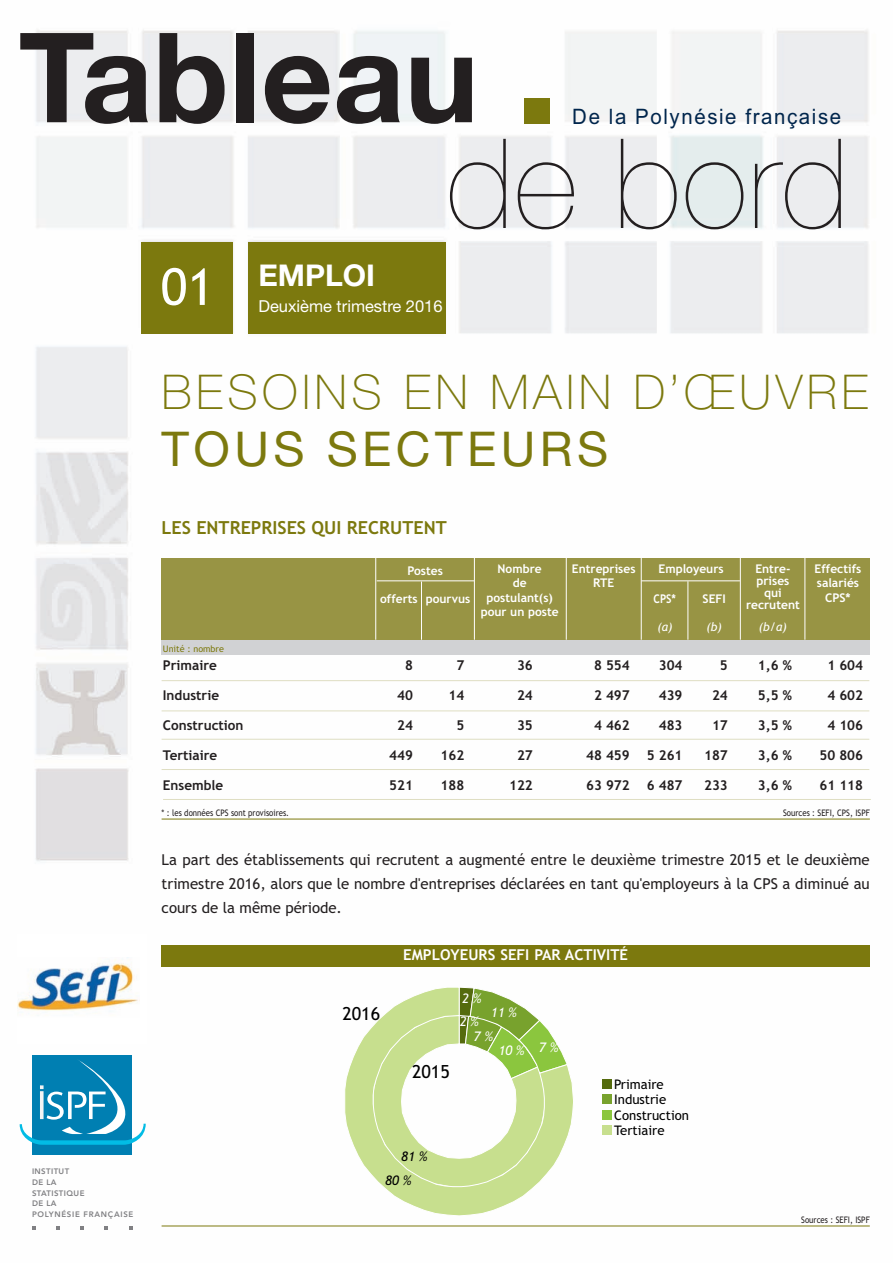
<style>
.page{position:relative;width:893px;height:1263px;background:#fff}
.page>*{position:absolute;margin:0;border:0;box-sizing:border-box;transform-origin:0 0}
.t1{font:700 124.8px "Helvetica Neue";color:#231f20}
.t2{font:200 124.8px "Helvetica Neue";letter-spacing:.01em;color:#231f20}
.t3{font:51px "Trebuchet MS";color:#fff}
.t4{font:100 48px "Helvetica Neue";letter-spacing:.09em;color:#7c790e}
.t5{font:48px "Helvetica Neue";letter-spacing:.09em;color:#7c790e}
.t6{font:700 30px "Helvetica Neue";color:#fff}
.t7{font:21.3px "Arial";letter-spacing:.08em;color:#00254c;scale:.96 1}
.t8{font:700 18px "Trebuchet MS";color:#7c790e}
.t9{font:18px "Trebuchet MS";color:#000}
.t10{font:16.5px "Helvetica Neue";color:#fff}
.t11{font:15px/24px "Trebuchet MS";color:#231f20;text-align:justify}
.t12{font:700 15px "Trebuchet MS";color:#fff}
.t13{font:700 13.5px "Trebuchet MS";color:#231f20}
.t14{font:13.2px/15.3px "Trebuchet MS";color:#000}
.t15{font:italic 13.2px/14.7px "Trebuchet MS";color:#fff}
.t16{font:italic 13.2px "Trebuchet MS";color:#000}
.t17{font:700 12px/14.4px "Trebuchet MS";color:#fff;text-align:center}
.t18{font:italic 12px "Trebuchet MS";color:#fff}
.t19{font:700 12px "Trebuchet MS";color:#fff;scale:.88 1}
.t20{font:9px "Trebuchet MS";color:#231f20;scale:.88 1}
.t21{font:9px "Trebuchet MS";color:#7c790e}
.t22{font:800 7.95px/10.6px "Avenir";letter-spacing:.05em;color:#808083}
</style>
<div class="page">
<img style="left:19px;top:30px;width:851px;height:1200px">
<div style="left:248px;top:242px;width:197px;height:91px;background:#7c790e"></div>
<svg style="left:32px;top:1226px;width:4px;height:4px"></svg>
<svg style="left:56px;top:1226px;width:4px;height:4px"></svg>
<svg style="left:80px;top:1226px;width:4px;height:4px"></svg>
<svg style="left:104px;top:1226px;width:4px;height:4px"></svg>
<svg style="left:129px;top:1226px;width:3px;height:4px"></svg>
<div style="left:33px;top:1055px;width:99px;height:100px;background:#007fb2"></div>
<svg style="left:20px;top:1059px;width:142px;height:86px"></svg>
<div style="left:141px;top:242px;width:92px;height:91px;background:#7c790e"></div>
<div style="left:525px;top:98px;width:25px;height:26px;background:#7c790e"></div>
<div style="left:17px;top:934px;width:129px;height:110px;background:#fff"></div>
<img style="left:17px;top:960px;width:121px;height:51px">
<div style="left:162px;top:640px;width:708px;height:15px;background:#d1d2d4"></div>
<hr style="left:162px;top:819px;width:708px;height:1px;background:#7c790e">
<hr style="left:162px;top:680px;width:707px;height:1px;background:#dfdec2">
<hr style="left:162px;top:711px;width:707px;height:1px;background:#dfdec2">
<hr style="left:162px;top:739px;width:707px;height:1px;background:#dfdec2">
<hr style="left:162px;top:769px;width:707px;height:1px;background:#dfdec2">
<hr style="left:163px;top:799px;width:708px;height:1px;background:#dfdec2">
<svg style="left:344px;top:987px;width:230px;height:229px"></svg>
<div style="left:603px;top:1080px;width:9px;height:9px;background:#556b0e"></div>
<div style="left:603px;top:1094px;width:9px;height:10px;background:#78a22d"></div>
<div style="left:603px;top:1110px;width:9px;height:9px;background:#8bc63e"></div>
<div style="left:603px;top:1126px;width:9px;height:9px;background:#c7df8e"></div>
<div style="left:162px;top:945px;width:708px;height:21px;background:#7c790e"></div>
<hr style="left:162px;top:1225px;width:708px;height:1px;background:#7c790e">
<div style="left:162px;top:558px;width:708px;height:82px;background:#989444"></div>
<hr style="left:375px;top:557px;width:1px;height:83px;background:#fff">
<hr style="left:421px;top:581px;width:1px;height:59px;background:#fff">
<hr style="left:474px;top:557px;width:1px;height:83px;background:#fff">
<hr style="left:641px;top:557px;width:1px;height:83px;background:#fff">
<hr style="left:688px;top:581px;width:1px;height:59px;background:#fff">
<hr style="left:740px;top:557px;width:1px;height:83px;background:#fff">
<hr style="left:566px;top:557px;width:1px;height:83px;background:#fff">
<hr style="left:805px;top:557px;width:1px;height:83px;background:#fff">
<hr style="left:377px;top:581px;width:97px;height:1px;background:#fff">
<hr style="left:641px;top:581px;width:99px;height:1px;background:#fff">
<h1 class="t1" style="left:19px;top:1px;width:461px">Tableau</h1>
<h1 class="t2" style="left:446px;top:112px;width:404px">de bord</h1>
<h3 class="t7" style="left:572px;top:102px;width:282px">De la Polynésie française</h3>
<h2 class="t3" style="left:161px;top:257px;width:55px">01</h2>
<h3 class="t6" style="left:258px;top:264px;width:118px">EMPLOI</h3>
<p class="t10" style="left:258px;top:300px;width:186px">Deuxième trimestre 2016</p>
<h3 class="t4" style="left:162px;top:374px;width:708px">BESOINS EN MAIN D’ŒUVRE</h3>
<h3 class="t5" style="left:162px;top:432px;width:448px">TOUS SECTEURS</h3>
<p class="t8" style="left:162px;top:517px;width:287px">LES ENTREPRISES QUI RECRUTENT</p>
<p class="t21" style="left:163px;top:643px;width:63px">Unité : nombre</p>
<p class="t13" style="left:163px;top:657px;width:56px">Primaire</p>
<p class="t13" style="left:163px;top:687px;width:58px">Industrie</p>
<p class="t13" style="left:163px;top:717px;width:82px">Construction</p>
<p class="t13" style="left:163px;top:747px;width:56px">Tertiaire</p>
<p class="t13" style="left:163px;top:777px;width:62px">Ensemble</p>
<p class="t17" style="left:408px;top:563px;width:37px">Postes</p>
<p class="t17" style="left:481px;top:562px;width:80px">Nombre<br>de postulant(s) pour un poste</p>
<p class="t17" style="left:572px;top:562px;width:65px">Entreprises<br>RTE</p>
<p class="t17" style="left:658px;top:562px;width:67px">Employeurs</p>
<p class="t19" style="left:654px;top:591px;width:27px">CPS*</p>
<p class="t18" style="left:657px;top:620px;width:17px">(a)</p>
<p class="t17" style="left:380px;top:591px;width:92px">offerts pourvus</p>
<p class="t17" style="left:703px;top:591px;width:25px">SEFI</p>
<p class="t18" style="left:706px;top:620px;width:17px">(b)</p>
<p class="t13" style="left:405px;top:657px;width:9px">8</p>
<p class="t13" style="left:397px;top:687px;width:17px">40</p>
<p class="t13" style="left:397px;top:717px;width:17px">24</p>
<p class="t13" style="left:389px;top:747px;width:25px">449</p>
<p class="t13" style="left:389px;top:777px;width:25px">521</p>
<p class="t13" style="left:456px;top:657px;width:9px">7</p>
<p class="t13" style="left:448px;top:687px;width:17px">14</p>
<p class="t13" style="left:456px;top:717px;width:9px">5</p>
<p class="t13" style="left:441px;top:747px;width:25px">162</p>
<p class="t13" style="left:441px;top:777px;width:25px">188</p>
<p class="t13" style="left:517px;top:657px;width:17px">36</p>
<p class="t13" style="left:517px;top:687px;width:17px">24</p>
<p class="t13" style="left:517px;top:717px;width:17px">35</p>
<p class="t13" style="left:517px;top:747px;width:17px">27</p>
<p class="t13" style="left:509px;top:777px;width:25px">122</p>
<p class="t13" style="left:594px;top:657px;width:37px">8 554</p>
<p class="t13" style="left:594px;top:687px;width:37px">2 497</p>
<p class="t13" style="left:594px;top:717px;width:37px">4 462</p>
<p class="t13" style="left:586px;top:747px;width:45px">48 459</p>
<p class="t13" style="left:586px;top:777px;width:45px">63 972</p>
<p class="t13" style="left:659px;top:657px;width:25px">304</p>
<p class="t13" style="left:659px;top:687px;width:25px">439</p>
<p class="t13" style="left:659px;top:717px;width:25px">483</p>
<p class="t13" style="left:647px;top:747px;width:37px">5 261</p>
<p class="t13" style="left:647px;top:777px;width:37px">6 487</p>
<p class="t13" style="left:720px;top:657px;width:9px">5</p>
<p class="t13" style="left:712px;top:687px;width:17px">24</p>
<p class="t13" style="left:712px;top:717px;width:17px">17</p>
<p class="t13" style="left:704px;top:747px;width:25px">187</p>
<p class="t13" style="left:704px;top:777px;width:25px">233</p>
<p class="t17" style="left:746px;top:563px;width:55px;line-height:12px">Entre&shy;prises<br>qui recrutent</p>
<p class="t18" style="left:759px;top:620px;width:30px">(b/a)</p>
<p class="t13" style="left:758px;top:657px;width:36px">1,6 %</p>
<p class="t13" style="left:758px;top:687px;width:36px">5,5 %</p>
<p class="t13" style="left:758px;top:717px;width:36px">3,5 %</p>
<p class="t13" style="left:758px;top:747px;width:36px">3,6 %</p>
<p class="t13" style="left:758px;top:777px;width:36px">3,6 %</p>
<p class="t17" style="left:815px;top:562px;width:48px">Effectifs salariés<br>CPS*</p>
<p class="t13" style="left:827px;top:657px;width:37px">1 604</p>
<p class="t13" style="left:827px;top:687px;width:37px">4 602</p>
<p class="t13" style="left:827px;top:717px;width:37px">4 106</p>
<p class="t13" style="left:819px;top:747px;width:45px">50 806</p>
<p class="t13" style="left:819px;top:777px;width:45px">61 118</p>
<p class="t20" style="left:162px;top:807px;width:146px">* : les données CPS sont provisoires.</p>
<p class="t20" style="left:783px;top:807px;width:100px">Sources : SEFI, CPS, ISPF</p>
<p class="t11" style="left:162px;top:848px;width:710px">La part des établissements qui recrutent a augmenté entre le deuxième trimestre 2015 et le deuxième trimestre 2016, alors que le nombre d'entreprises déclarées en tant qu'employeurs à la CPS a diminué au cours de la même période.</p>
<p class="t12" style="left:403px;top:946px;width:226px">EMPLOYEURS SEFI PAR ACTIVITÉ</p>
<p class="t22" style="left:32px;top:1167px;width:103px">INSTITUT<br>DE LA<br>STATISTIQUE<br>DE LA<br>POLYNÉSIE FRANÇAISE</p>
<p class="t9" style="left:342px;top:1003px;width:39px">2016</p>
<p class="t9" style="left:412px;top:1061px;width:39px">2015</p>
<p class="t15" style="left:462px;top:990px;width:20px">2 %</p>
<p class="t15" style="left:491px;top:1005px;width:27px">11 %</p>
<p class="t15" style="left:474px;top:1014px;width:20px;text-indent:-14px">2 %<br>7 %</p>
<p class="t15" style="left:498px;top:1043px;width:27px">10 %</p>
<p class="t15" style="left:539px;top:1040px;width:20px">7 %</p>
<p class="t16" style="left:401px;top:1148px;width:27px">81 %</p>
<p class="t16" style="left:385px;top:1172px;width:27px">80 %</p>
<p class="t14" style="left:614px;top:1077px;width:76px">Primaire<br>Industrie<br>Construction<br>Tertiaire</p>
<p class="t20" style="left:801px;top:1215px;width:79px">Sources : SEFI, ISPF</p>
</div>
